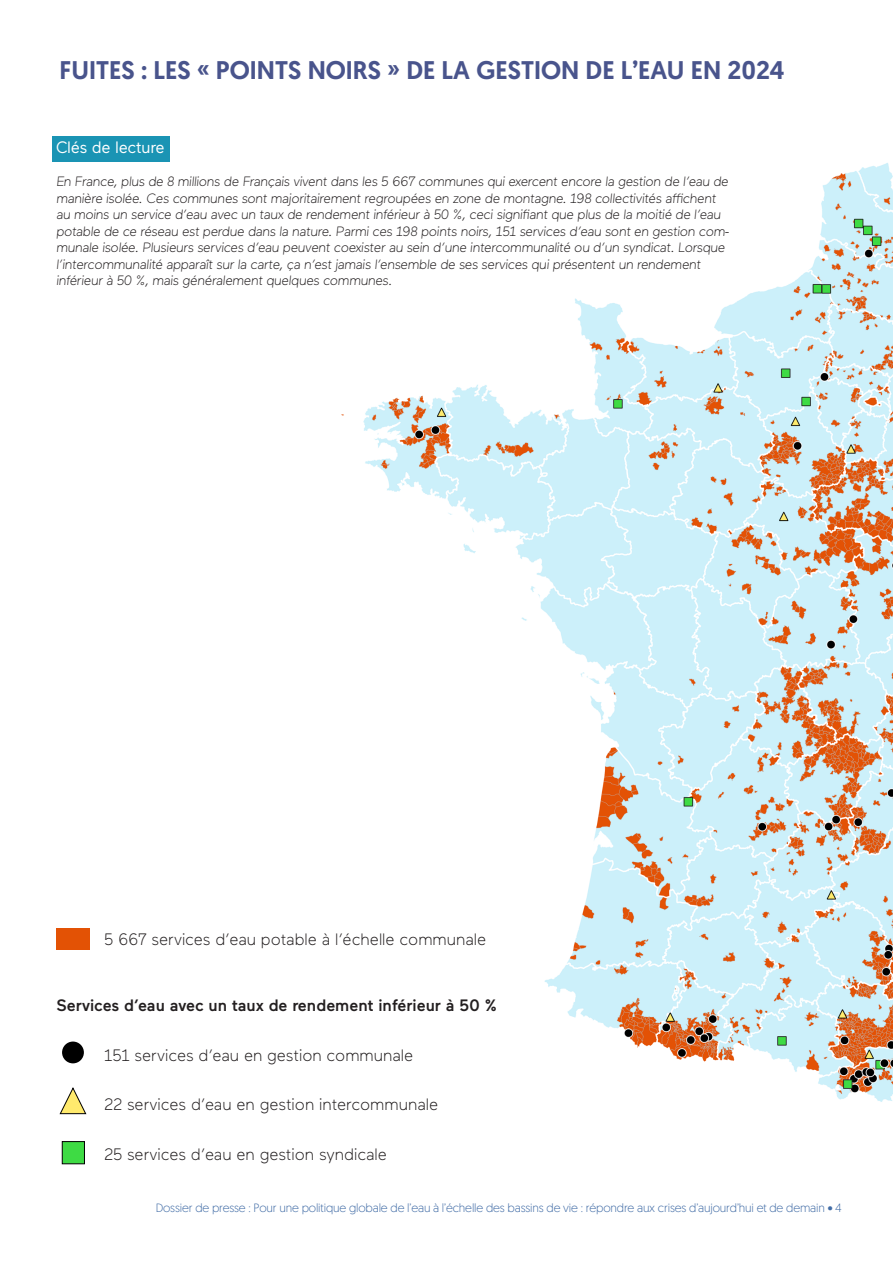
<style>
.page{position:relative;width:893px;height:1263px;background:#fff}
.page>*{position:absolute;margin:0;border:0;box-sizing:border-box;transform-origin:0 0}
.niveau_1{font:500 25.5px "Geomanist";color:#49548c}
.Paragraphe_dossier_de_presse_eau{font:300 16.5px "Maax";color:#231f20}
.Paragraphe_dossier_de_presse_eau-2{font:500 16.5px "Maax";color:#231f20}
.niveau_3{font:16.5px "Maax";letter-spacing:-.02em;color:#fff}
.Paragraphe{font:300 13.5px/16.5px "Maax";color:#231f20}
.t1{font:300 12px "Geomanist";letter-spacing:-.01em;color:#416ca6}
</style>
<div class="page">
<img style="left:136px;top:149px;width:757px;height:953px">
<div style="left:52px;top:136px;width:117px;height:25px;background:#1a94b4"></div>
<div style="left:32px;top:884px;width:504px;height:309px;background:#fff"></div>
<div style="left:62px;top:1041px;width:22px;height:22px;background:#000;border-radius:50%"></div>
<svg style="left:60px;top:1087px;width:26px;height:27px"></svg>
<div style="left:62px;top:1141px;width:23px;height:23px;background:#3edb44;border:1px solid #000"></div>
<div style="left:56px;top:928px;width:34px;height:21px;background:#e35205"></div>
<p class="niveau_1" style="left:60px;top:53px;width:726px">FUITES : LES « POINTS NOIRS » DE LA GESTION DE L’EAU EN 2024</p>
<p class="niveau_3" style="left:56px;top:137px;width:110px">Clés de lecture</p>
<p class="Paragraphe" style="left:56px;top:173px;width:676px">En France, plus de 8 millions de Français vivent dans les 5 667 communes qui exercent encore la gestion de l’eau de manière isolée. Ces communes sont majoritairement regroupées en zone de montagne. 198 collectivités affichent au moins un service d’eau avec un taux de rendement inférieur à 50 %, ceci signifiant que plus de la moitié de l’eau potable de ce réseau est perdue dans la nature. Parmi ces 198 points noirs, 151 services d’eau sont en gestion com&shy;munale isolée. Plusieurs services d’eau peuvent coexister au sein d’une intercommunalité ou d’un syndicat. Lorsque l’intercommunalité apparaît sur la carte, ça n’est jamais l’ensemble de ses services qui présentent un rendement inférieur à 50 %, mais généralement quelques communes.</p>
<p class="Paragraphe_dossier_de_presse_eau" style="left:104px;top:929px;width:384px">5 667 services d’eau potable à l’échelle communale</p>
<p class="Paragraphe_dossier_de_presse_eau-2" style="left:56px;top:995px;width:442px">Services d’eau avec un taux de rendement inférieur à 50 %</p>
<p class="Paragraphe_dossier_de_presse_eau" style="left:104px;top:1044px;width:311px">151 services d’eau en gestion communale</p>
<p class="Paragraphe_dossier_de_presse_eau" style="left:104px;top:1094px;width:336px">22 services d’eau en gestion intercommunale</p>
<p class="Paragraphe_dossier_de_presse_eau" style="left:104px;top:1143px;width:284px">25 services d’eau en gestion syndicale</p>
<p class="t1" style="left:156px;top:1200px;width:688px">Dossier de presse : Pour une politique globale de l’eau à l’échelle des bassins de vie : répondre aux crises d’aujourd’hui et de demain • 4</p>
</div>
